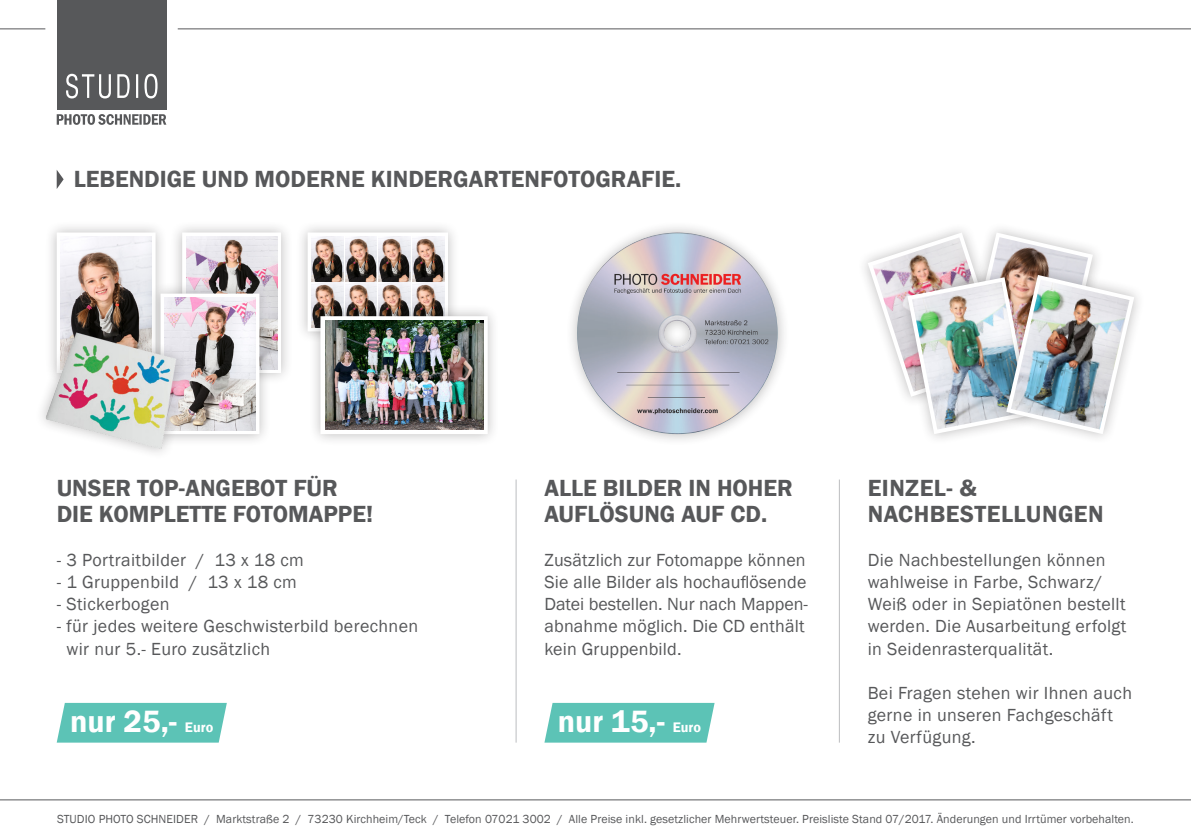
<style>
.page{position:relative;width:1191px;height:840px;background:#fff}
.page>*{position:absolute;margin:0;border:0;box-sizing:border-box;transform-origin:0 0}
.t1{font:600 31.6px "Franklin Gothic";color:#fff}
.t2{font:600 24px/26px "Franklin Gothic";color:#57585a}
.t3{font:600 24px/26px "Franklin Gothic";letter-spacing:.02em;color:#57585a}
.t4{font:18px/22px "Franklin Gothic";letter-spacing:.02em;color:#57585a}
.t5{font:600 14.2px "Franklin Gothic";color:#fff}
.t6{font:12px "Franklin Gothic";letter-spacing:.005em;color:#57585a}
</style>
<div class="page">
<div style="left:170px;top:220px;width:123px;height:164px;background:#231f20;opacity:.3"></div>
<svg style="left:182px;top:232px;width:99px;height:141px"></svg>
<img style="left:186px;top:236px;width:91px;height:133px">
<div style="left:57px;top:0;width:109px;height:110px;background:#57585a"></div>
<svg style="left:66px;top:74px;width:92px;height:24px"></svg>
<svg style="left:57px;top:114px;width:109px;height:11px"></svg>
<hr style="left:0;top:28px;width:45px;height:1px;background:#57585a">
<hr style="left:178px;top:28px;width:1013px;height:1px;background:#57585a">
<svg style="left:57px;top:170px;width:7px;height:19px"></svg>
<hr style="left:839px;top:479px;width:1px;height:263px;background:#bcbdc0">
<hr style="left:0;top:798px;width:1191px;height:1px;background:#57585a">
<svg style="left:57px;top:702px;width:170px;height:40px;background:#67c7ba"></svg>
<svg style="left:544px;top:702px;width:170px;height:40px;background:#67c7ba"></svg>
<div style="left:45px;top:220px;width:123px;height:164px;background:#231f20;opacity:.3"></div>
<svg style="left:57px;top:232px;width:99px;height:89px"></svg>
<div style="left:149px;top:281px;width:123px;height:164px;background:#231f20;opacity:.3"></div>
<svg style="left:160px;top:293px;width:99px;height:141px"></svg>
<img style="left:164px;top:297px;width:91px;height:133px">
<div style="left:565px;top:220px;width:224px;height:226px;background:#231f20;opacity:.3"></div>
<img style="left:577px;top:232px;width:200px;height:202px">
<hr style="left:515px;top:479px;width:1px;height:263px;background:#bcbdc0">
<div style="left:296px;top:220px;width:164px;height:123px;background:#231f20;opacity:.3"></div>
<svg style="left:308px;top:232px;width:140px;height:72px"></svg>
<img style="left:865px;top:230px;width:271px;height:206px">
<img style="left:1011px;top:279px;width:118px;height:150px">
<img style="left:61px;top:236px;width:91px;height:85px">
<div style="left:35px;top:321px;width:153px;height:139px;background:#231f20;opacity:.3"></div>
<img style="left:41px;top:327px;width:140px;height:126px">
<img style="left:311px;top:236px;width:32px;height:45px">
<img style="left:345px;top:236px;width:32px;height:45px">
<img style="left:379px;top:236px;width:31px;height:45px">
<img style="left:412px;top:236px;width:32px;height:45px">
<img style="left:311px;top:283px;width:32px;height:21px">
<img style="left:345px;top:283px;width:32px;height:21px">
<img style="left:379px;top:283px;width:31px;height:21px">
<img style="left:412px;top:283px;width:32px;height:21px">
<div style="left:308px;top:304px;width:192px;height:142px;background:#231f20;opacity:.3"></div>
<svg style="left:320px;top:316px;width:168px;height:118px"></svg>
<img style="left:325px;top:321px;width:158px;height:108px">
<h2 class="t2" style="left:74px;top:166px;width:609px">LEBENDIGE UND MODERNE KINDERGARTENFOTOGRAFIE.</h2>
<h2 class="t2" style="left:57px;top:475px;width:318px">UNSER TOP-ANGEBOT FÜR<br>DIE KOMPLETTE FOTOMAPPE!</h2>
<p class="t4" style="left:57px;top:549px;width:249px">- 3 Portraitbilder / 13 x 18 cm</p>
<p class="t4" style="left:57px;top:571px;width:242px">- 1 Gruppenbild / 13 x 18 cm</p>
<p class="t4" style="left:57px;top:593px;width:114px">- Stickerbogen</p>
<p class="t4" style="left:66px;top:615px;width:353px;text-indent:-10px">- für jedes weitere Geschwisterbild berechnen wir nur 5.- Euro zusätzlich</p>
<h1 class="t1" style="left:70px;top:701px;width:108px">nur 25,-</h1>
<p class="t5" style="left:185px;top:718px;width:30px">Euro</p>
<h2 class="t2" style="left:544px;top:475px;width:250px">ALLE BILDER IN HOHER<br>AUFLÖSUNG AUF CD.</h2>
<p class="t4" style="left:544px;top:549px;width:265px">Zusätzlich zur Fotomappe können<br>Sie alle Bilder als hochauflösende<br>Datei bestellen. Nur nach Mappen&shy;abnahme möglich. Die CD enthält kein Gruppenbild.</p>
<h1 class="t1" style="left:558px;top:701px;width:108px">nur 15,-</h1>
<p class="t5" style="left:673px;top:718px;width:30px">Euro</p>
<h2 class="t3" style="left:867px;top:475px;width:237px">EINZEL- &amp;<br>NACHBESTELLUNGEN</h2>
<p class="t4" style="left:867px;top:549px;width:260px">Die Nachbestellungen können wahlweise in Farbe, Schwarz/<br>Weiß oder in Sepiatönen bestellt werden. Die Ausarbeitung erfolgt in Seidenrasterqualität.</p>
<p class="t4" style="left:867px;top:681px;width:266px">Bei Fragen stehen wir Ihnen auch gerne in unseren Fachgeschäft zu Verfügung.</p>
<p class="t6" style="left:57px;top:811px;width:1078px">STUDIO PHOTO SCHNEIDER / Marktstraße 2 / 73230 Kirchheim/Teck / Telefon 07021 3002 / Alle Preise inkl. gesetzlicher Mehrwertsteuer. Preisliste Stand 07/2017. Änderungen und Irrtümer vorbehalten.</p>
</div>
